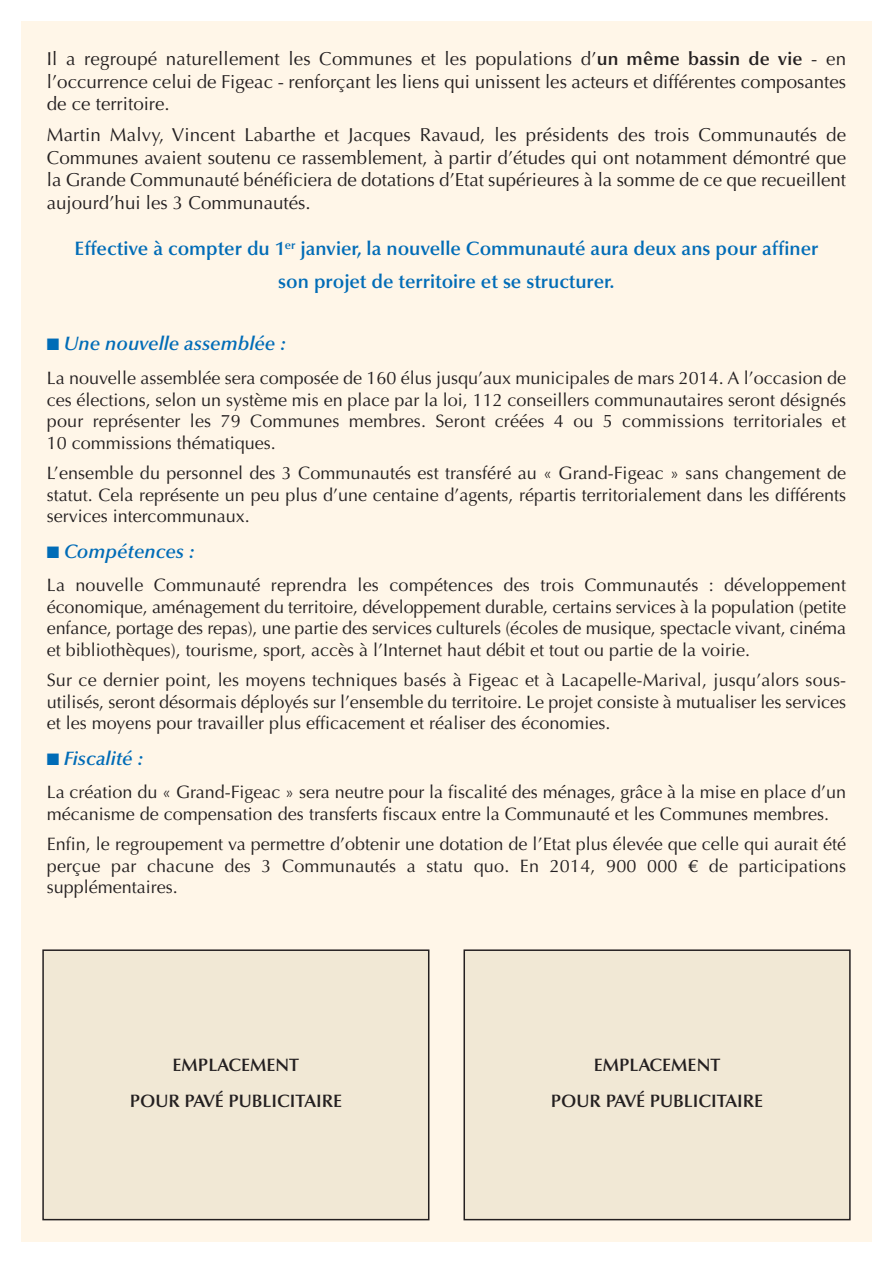
<style>
.page{position:relative;width:893px;height:1263px;background:#fff}
.page>*{position:absolute;margin:0;border:0;box-sizing:border-box;transform-origin:0 0}
.t1{font:600 19.5px/33px "Optima LT Std";color:#006cb7;text-align:center}
.t2{font:italic 600 19.5px "Optima LT Std";color:#006cb7}
.t3{font:18.75px/22.5px "Optima LT Std";color:#231f20;text-align:justify}
.t4{font:18px/21.6px "Optima LT Std";color:#231f20;text-align:justify}
.t5{font:600 18px/36px "Optima LT Std";color:#231f20;text-align:center}
.s1{font-weight:600}
</style>
<div class="page">
<div style="left:21px;top:21px;width:851px;height:1221px;background:#fff6e8"></div>
<div style="left:43px;top:950px;width:385px;height:270px;background:#f1e8d5"></div>
<div style="left:42px;top:949px;width:387px;height:271px;border:2px solid #231f20"></div>
<div style="left:464px;top:950px;width:385px;height:270px;background:#f1e8d5"></div>
<div style="left:463px;top:949px;width:387px;height:271px;border:2px solid #231f20"></div>
<p class="t3" style="left:47px;top:49px;width:800px">Il a regroupé naturellement les Communes et les populations d’<span class="s1">un même bassin de vie</span> - en l’occurrence celui de Figeac - renforçant les liens qui unissent les acteurs et différentes composantes de ce territoire.</p>
<p class="t3" style="left:47px;top:125px;width:800px">Martin Malvy, Vincent Labarthe et Jacques Ravaud, les présidents des trois Communautés de Communes avaient soutenu ce rassemblement, à partir d’études qui ont notamment démontré que la Grande Communauté bénéficiera de dotations d’Etat supérieures à la somme de ce que recueillent aujourd’hui les 3 Communautés.</p>
<p class="t1" style="left:75px;top:234px;width:745px">Effective à compter du 1<sup>er</sup> janvier, la nouvelle Communauté aura deux ans pour affiner son projet de territoire et se structurer.</p>
<p class="t2" style="left:47px;top:336px;width:240px">■ Une nouvelle assemblée :</p>
<p class="t4" style="left:47px;top:369px;width:800px">La nouvelle assemblée sera composée de 160 élus jusqu’aux municipales de mars 2014. A l’occasion de ces élections, selon un système mis en place par la loi, 112 conseillers communautaires seront désignés pour représenter les 79 Communes membres. Seront créées 4 ou 5 commissions territoriales et 10 commissions thématiques.</p>
<p class="t4" style="left:47px;top:464px;width:800px">L’ensemble du personnel des 3 Communautés est transféré au « Grand-Figeac » sans changement de statut. Cela représente un peu plus d’une centaine d’agents, répartis territorialement dans les différents services intercommunaux.</p>
<p class="t2" style="left:47px;top:543px;width:149px">■ Compétences :</p>
<p class="t4" style="left:47px;top:576px;width:800px">La nouvelle Communauté reprendra les compétences des trois Communautés : développement économique, aménagement du territoire, développement durable, certains services à la population (petite enfance, portage des repas), une partie des services culturels (écoles de musique, spectacle vivant, cinéma et bibliothèques), tourisme, sport, accès à l’Internet haut débit et tout ou partie de la voirie.</p>
<p class="t4" style="left:47px;top:671px;width:800px">Sur ce dernier point, les moyens techniques basés à Figeac et à Lacapelle-Marival, jusqu’alors sous&shy;utilisés, seront désormais déployés sur l’ensemble du territoire. Le projet consiste à mutualiser les services et les moyens pour travailler plus efficacement et réaliser des économies.</p>
<p class="t2" style="left:47px;top:750px;width:98px">■ Fiscalité :</p>
<p class="t4" style="left:47px;top:783px;width:800px">La création du « Grand-Figeac » sera neutre pour la fiscalité des ménages, grâce à la mise en place d’un mécanisme de compensation des transferts fiscaux entre la Communauté et les Communes membres.</p>
<p class="t4" style="left:47px;top:835px;width:800px">Enfin, le regroupement va permettre d’obtenir une dotation de l’Etat plus élevée que celle qui aurait été perçue par chacune des 3 Communautés a statu quo. En 2014, 900 000 € de participations supplémentaires.</p>
<p class="t5" style="left:130px;top:1049px;width:214px">EMPLACEMENT<br>POUR PAVÉ PUBLICITAIRE</p>
<p class="t5" style="left:551px;top:1049px;width:214px">EMPLACEMENT<br>POUR PAVÉ PUBLICITAIRE</p>
</div>
